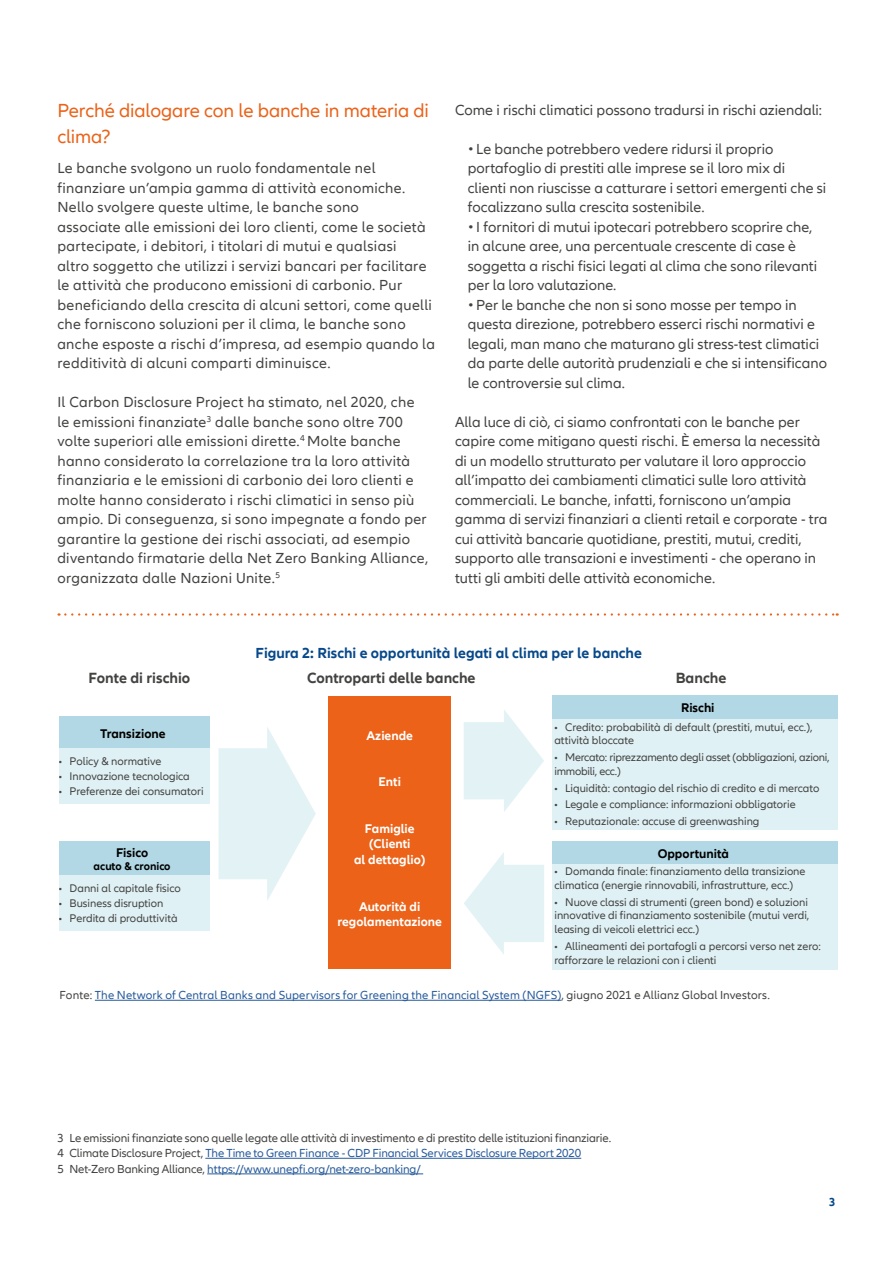
<style>
.page{position:relative;width:893px;height:1263px;background:#fff}
.page>*{position:absolute;margin:0;border:0;box-sizing:border-box;transform-origin:0 0}
.t1{font:19.5px/25.3px "Allianz Neo";letter-spacing:-.005em;color:#eb6218}
.t2{font:700 15.3px "Allianz Neo";color:#424241}
.t3{font:15px/19.5px "Allianz Neo";letter-spacing:.01em;color:#424241}
.t4{font:700 15px "Allianz Neo";color:#06488a}
.t5{font:700 12.9px/15.6px "Allianz Neo";color:#fff;text-align:center}
.t6{font:700 12.9px "Allianz Neo";color:#000}
.t7{font:12px/15.6px "Allianz Neo";letter-spacing:-.01em;color:#424241}
.t8{font:12px "Allianz Neo";letter-spacing:.01em;color:#275b9b}
.t9{font:700 12px "Allianz Neo";color:#06488a}
.t10{font:11.4px/13.6px "Allianz Neo";color:#424241}
.t11{font:11.4px/13.6px "Allianz Neo";letter-spacing:-.02em;color:#424241}
.t12{font:700 11.4px "Allianz Neo";color:#000}
.s1{color:#424241}
.s2{color:#275b9b}
</style>
<div class="page">
<hr style="left:205px;top:1158px;width:376px;height:1px;background:#275b9b">
<hr style="left:207px;top:1173px;width:216px;height:1px;background:#275b9b">
<div style="left:60px;top:716px;width:150px;height:36px;background:#b1d8e4"></div>
<div style="left:60px;top:748px;width:150px;height:56px;background:#e0f1f5"></div>
<div style="left:60px;top:841px;width:150px;height:36px;background:#b1d8e4"></div>
<div style="left:60px;top:875px;width:150px;height:56px;background:#e0f1f5"></div>
<div style="left:552px;top:695px;width:286px;height:24px;background:#b1d8e4"></div>
<div style="left:553px;top:719px;width:285px;height:110px;background:#e0f1f5"></div>
<div style="left:552px;top:841px;width:286px;height:24px;background:#b1d8e4"></div>
<div style="left:552px;top:864px;width:286px;height:105px;background:#e0f1f5"></div>
<div style="left:328px;top:696px;width:123px;height:272px;background:#eb6218"></div>
<svg style="left:219px;top:727px;width:97px;height:173px"></svg>
<svg style="left:464px;top:710px;width:80px;height:102px"></svg>
<svg style="left:464px;top:852px;width:80px;height:102px"></svg>
<hr style="left:95px;top:1000px;width:466px;height:1px;background:#275b9b">
<svg style="left:59px;top:613px;width:779px;height:3px"></svg>
<h1 class="t1" style="left:57px;top:99px;width:373px">Perché dialogare con le banche in materia di clima?</h1>
<p class="t3" style="left:57px;top:159px;width:379px">Le banche svolgono un ruolo fondamentale nel finanziare un’ampia gamma di attività economiche.<br>Nello svolgere queste ultime, le banche sono<br>associate alle emissioni dei loro clienti, come le società partecipate, i debitori, i titolari di mutui e qualsiasi<br>altro soggetto che utilizzi i servizi bancari per facilitare le attività che producono emissioni di carbonio. Pur beneficiando della crescita di alcuni settori, come quelli che forniscono soluzioni per il clima, le banche sono anche esposte a rischi d’impresa, ad esempio quando la redditività di alcuni comparti diminuisce.</p>
<p class="t3" style="left:57px;top:393px;width:372px">Il Carbon Disclosure Project ha stimato, nel 2020, che le emissioni finanziate<sup>3</sup> dalle banche sono oltre 700 volte superiori alle emissioni dirette.<sup>4</sup> Molte banche hanno considerato la correlazione tra la loro attività finanziaria e le emissioni di carbonio dei loro clienti e molte hanno considerato i rischi climatici in senso più ampio. Di conseguenza, si sono impegnate a fondo per garantire la gestione dei rischi associati, ad esempio diventando firmatarie della Net Zero Banking Alliance, organizzata dalle Nazioni Unite.<sup>5</sup></p>
<p class="t3" style="left:455px;top:100px;width:369px">Come i rischi climatici possono tradursi in rischi aziendali:</p>
<p class="t3" style="left:468px;top:139px;width:360px">• Le banche potrebbero vedere ridursi il proprio portafoglio di prestiti alle imprese se il loro mix di clienti non riuscisse a catturare i settori emergenti che si focalizzano sulla crescita sostenibile.</p>
<p class="t3" style="left:468px;top:217px;width:351px">• I fornitori di mutui ipotecari potrebbero scoprire che, in alcune aree, una percentuale crescente di case è soggetta a rischi fisici legati al clima che sono rilevanti per la loro valutazione.</p>
<p class="t3" style="left:468px;top:295px;width:361px">•Per le banche che non si sono mosse per tempo in questa direzione, potrebbero esserci rischi normativi e legali, man mano che maturano gli stress-test climatici da parte delle autorità prudenziali e che si intensificano le controversie sul clima.</p>
<p class="t3" style="left:455px;top:412px;width:374px">Alla luce di ciò, ci siamo confrontati con le banche per capire come mitigano questi rischi. È emersa la necessità di un modello strutturato per valutare il loro approccio all’impatto dei cambiamenti climatici sulle loro attività commerciali. Le banche, infatti, forniscono un’ampia gamma di servizi finanziari a clienti retail e corporate - tra cui attività bancarie quotidiane, prestiti, mutui, crediti, supporto alle transazioni e investimenti - che operano in tutti gli ambiti delle attività economiche.</p>
<p class="t2" style="left:89px;top:669px;width:103px">Fonte di rischio</p>
<p class="t6" style="left:100px;top:726px;width:67px">Transizione</p>
<p class="t10" style="left:59px;top:754px;width:104px">• Policy &amp; normative</p>
<p class="t10" style="left:59px;top:770px;width:133px">• Innovazione tecnologica</p>
<p class="t10" style="left:59px;top:785px;width:146px">• Preferenze dei consumatori</p>
<p class="t6" style="left:116px;top:845px;width:34px">Fisico</p>
<p class="t12" style="left:94px;top:860px;width:78px">acuto &amp; cronico</p>
<p class="t10" style="left:59px;top:882px;width:124px">• Danni al capitale fisico</p>
<p class="t10" style="left:59px;top:897px;width:106px">• Business disruption</p>
<p class="t10" style="left:59px;top:912px;width:120px">• Perdita di produttività</p>
<p class="t4" style="left:256px;top:644px;width:388px">Figura 2: Rischi e opportunità legati al clima per le banche</p>
<p class="t2" style="left:307px;top:669px;width:170px">Controparti delle banche</p>
<p class="t5" style="left:367px;top:728px;width:48px">Aziende</p>
<p class="t5" style="left:379px;top:774px;width:24px">Enti</p>
<p class="t5" style="left:354px;top:821px;width:73px">Famiglie (Clienti<br>al dettaglio)</p>
<p class="t5" style="left:337px;top:899px;width:106px">Autorità di regolamentazione</p>
<p class="t2" style="left:676px;top:669px;width:52px">Banche</p>
<p class="t6" style="left:681px;top:700px;width:35px">Rischi</p>
<p class="t10" style="left:554px;top:720px;width:260px">• Credito: probabilità di default (prestiti, mutui, ecc.), attività bloccate</p>
<p class="t11" style="left:554px;top:751px;width:277px">• Mercato: riprezzamento degli asset (obbligazioni, azioni, immobili, ecc.)</p>
<p class="t10" style="left:554px;top:781px;width:267px">• Liquidità: contagio del rischio di credito e di mercato</p>
<p class="t10" style="left:554px;top:798px;width:243px">• Legale e compliance: informazioni obbligatorie</p>
<p class="t10" style="left:554px;top:815px;width:207px">• Reputazionale: accuse di greenwashing</p>
<p class="t6" style="left:658px;top:846px;width:73px">Opportunità</p>
<p class="t10" style="left:554px;top:865px;width:253px">• Domanda finale: finanziamento della transizione climatica (energie rinnovabili, infrastrutture, ecc.)</p>
<p class="t10" style="left:554px;top:895px;width:256px;text-align:justify">• Nuove classi di strumenti (green bond) e soluzioni innovative di finanziamento sostenibile (mutui verdi, leasing di veicoli elettrici ecc.)</p>
<p class="t10" style="left:554px;top:940px;width:268px">• Allineamenti dei portafogli a percorsi verso net zero: rafforzare le relazioni con i clienti</p>
<p class="t8" style="left:60px;top:988px;width:712px"><span class="s1">Fonte:</span> The Network of Central Banks and Supervisors for Greening the Financial System (NGFS)<span class="s1">, giugno 2021 e Allianz Global Investors.</span></p>
<p class="t7" style="left:57px;top:1130px;width:555px">3 Le emissioni finanziate sono quelle legate alle attività di investimento e di prestito delle istituzioni finanziarie.<br>4 Climate Disclosure Project, <span class="s2">The Time to Green Finance - CDP Financial Services Disclosure Report 2020<br></span>5 Net-Zero Banking Alliance, <span class="s2">https://www.unepfi.org/net-zero-banking/</span></p>
<p class="t9" style="left:829px;top:1194px;width:8px">3</p>
</div>
